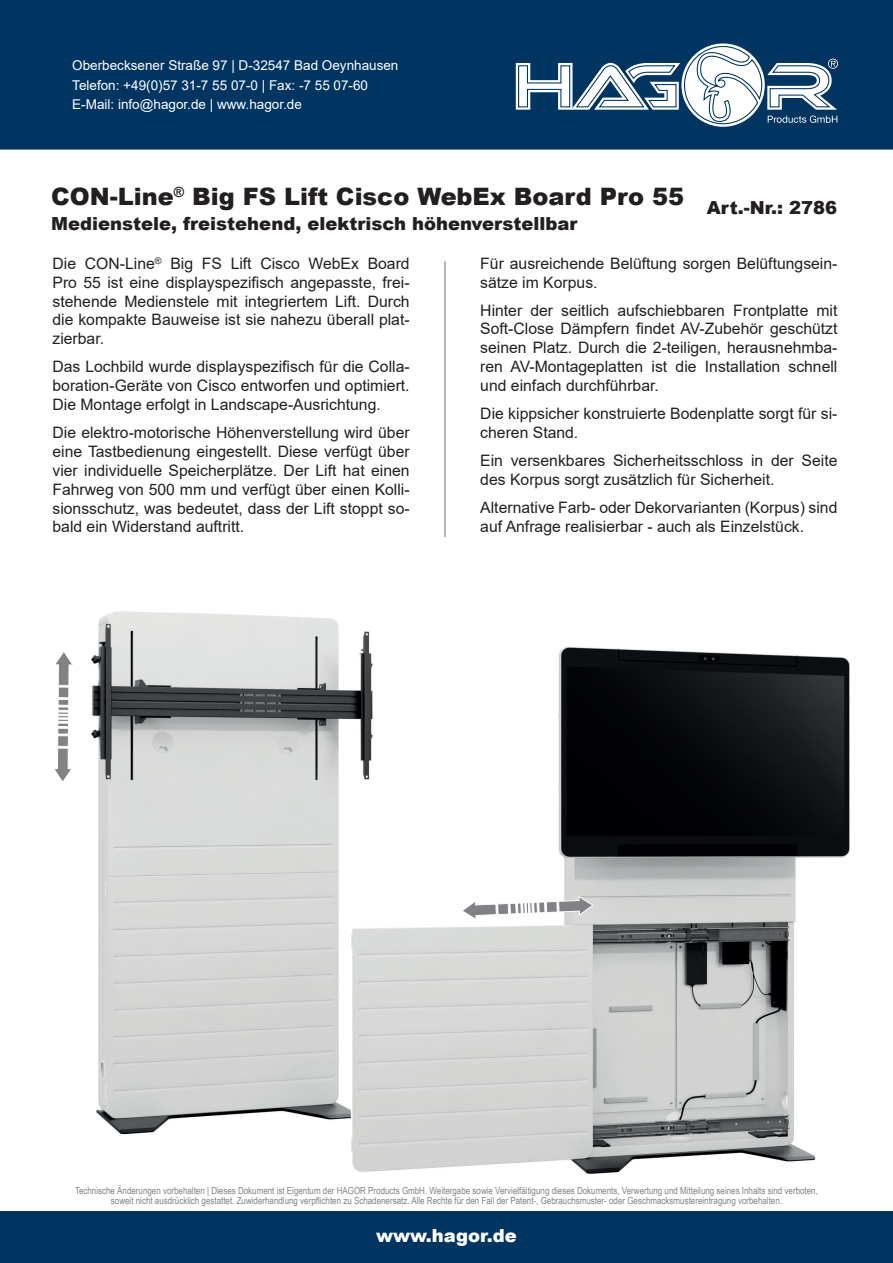
<style>
.page{position:relative;width:893px;height:1263px;background:#fff}
.page>*{position:absolute;margin:0;border:0;box-sizing:border-box;transform-origin:0 0}
.t1{font:900 24px "Arial";color:#231f20}
.t2{font:900 18px "Arial";color:#231f20}
.t3{font:900 18px "Arial";color:#fff}
.t4{font:15.75px/18.9px "Arial";color:#231f20;text-align:justify}
.t5{font:13.5px/19.5px "Arial";color:#fff}
.t6{font:9.75px/10.5px "Arial Narrow";color:#808285;text-align:center}
</style>
<div class="page">
<div style="left:0;top:1212px;width:893px;height:51px;background:#003562"></div>
<div style="left:0;top:0;width:893px;height:150px;background:#003562"></div>
<hr style="left:444px;top:261px;width:2px;height:276px;background:#9d9fa2">
<svg style="left:483px;top:39px;width:376px;height:92px"></svg>
<img style="left:91px;top:611px;width:260px;height:524px">
<img style="left:351px;top:631px;width:499px;height:543px">
<svg style="left:461px;top:896px;width:133px;height:24px"></svg>
<svg style="left:54px;top:652px;width:19px;height:129px"></svg>
<p class="t5" style="left:72px;top:56px;width:328px">Oberbecksener Straße 97 | D-32547 Bad Oeynhausen<br>Telefon: +49(0)57 31-7 55 07-0 | Fax: -7 55 07-60<br>E-Mail: info@hagor.de | www.hagor.de</p>
<h1 class="t1" style="left:51px;top:179px;width:635px">CON-Line<sup>®</sup> Big FS Lift Cisco WebEx Board Pro 55</h1>
<p class="t2" style="left:51px;top:211px;width:528px">Medienstele, freistehend, elektrisch höhenverstellbar</p>
<p class="t2" style="left:707px;top:194px;width:132px">Art.-Nr.: 2786</p>
<p class="t4" style="left:53px;top:254px;width:359px">Die CON-Line<sup>®</sup> Big FS Lift Cisco WebEx Board Pro 55 ist eine displayspezifisch angepasste, frei&shy;stehende Medienstele mit integriertem Lift. Durch die kompakte Bauweise ist sie nahezu überall plat&shy;zierbar.</p>
<p class="t4" style="left:53px;top:357px;width:359px">Das Lochbild wurde displayspezifisch für die Colla&shy;boration-Geräte von Cisco entworfen und optimiert.<br>Die Montage erfolgt in Landscape-Ausrichtung.</p>
<p class="t4" style="left:53px;top:423px;width:359px">Die elektro-motorische Höhenverstellung wird über eine Tastbedienung eingestellt. Diese verfügt über vier individuelle Speicherplätze. Der Lift hat einen Fahrweg von 500 mm und verfügt über einen Kolli&shy;sionsschutz, was bedeutet, dass der Lift stoppt so&shy;bald ein Widerstand auftritt.</p>
<p class="t4" style="left:480px;top:254px;width:359px">Für ausreichende Belüftung sorgen Belüftungsein&shy;sätze im Korpus.</p>
<p class="t4" style="left:480px;top:300px;width:359px">Hinter der seitlich aufschiebbaren Frontplatte mit Soft-Close Dämpfern findet AV-Zubehör geschützt seinen Platz. Durch die 2-teiligen, herausnehmba&shy;ren AV-Montageplatten ist die Installation schnell und einfach durchführbar.</p>
<p class="t4" style="left:480px;top:404px;width:359px">Die kippsicher konstruierte Bodenplatte sorgt für si&shy;cheren Stand.</p>
<p class="t4" style="left:480px;top:451px;width:359px">Ein versenkbares Sicherheitsschloss in der Seite des Korpus sorgt zusätzlich für Sicherheit.</p>
<p class="t4" style="left:480px;top:497px;width:359px">Alternative Farb- oder Dekorvarianten (Korpus) sind auf Anfrage realisierbar - auch als Einzelstück.</p>
<p class="t6" style="left:75px;top:1184px;width:744px">Technische Änderungen vorbehalten | Dieses Dokument ist Eigentum der HAGOR Products GmbH. Weitergabe sowie Vervielfältigung dieses Dokuments, Verwertung und Mitteilung seines Inhalts sind verboten, soweit nicht ausdrücklich gestattet. Zuwiderhandlung verpflichten zu Schadenersatz. Alle Rechte für den Fall der Patent-, Gebrauchsmuster- oder Geschmacksmustereintragung vorbehalten.</p>
<p class="t3" style="left:376px;top:1222px;width:142px">www.hagor.de</p>
</div>
